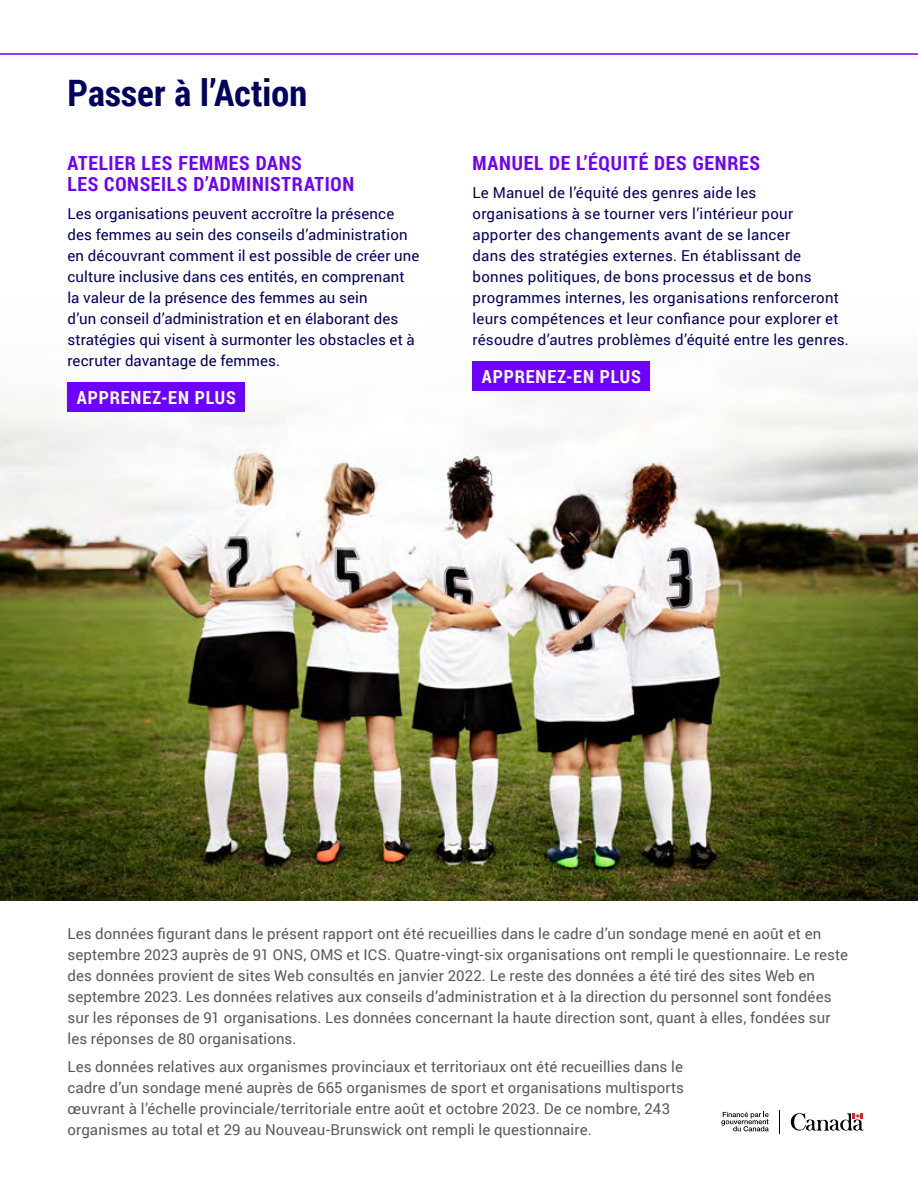
<style>
.page{position:relative;width:918px;height:1188px;background:#fff}
.page>*{position:absolute;margin:0;border:0;box-sizing:border-box;transform-origin:0 0}
.t1{font:700 36.45px "Roboto Condensed";color:#01015e}
.t2{font:700 19.5px/21px "Roboto Condensed";letter-spacing:.04em;color:#6d00ff}
.t3{font:700 18px "Roboto Condensed";letter-spacing:.05em;color:#fff}
.t4{font:15px/21px "Roboto";letter-spacing:.005em;color:#58595b}
.t5{font:15px/21px "Roboto";letter-spacing:.01em;color:#01015e}
</style>
<div class="page">
<img style="left:0;top:358px;width:918px;height:543px">
<hr style="left:0;top:53px;width:918px;height:2px;background:#6d00ff">
<div style="left:68px;top:383px;width:177px;height:29px;background:#6d00ff"></div>
<div style="left:473px;top:362px;width:177px;height:29px;background:#6d00ff"></div>
<svg style="left:779px;top:1110px;width:1px;height:24px"></svg>
<svg style="left:721px;top:1112px;width:48px;height:19px"></svg>
<svg style="left:791px;top:1113px;width:73px;height:18px"></svg>
<h1 class="t1" style="left:68px;top:78px;width:241px">PASSER À L’ACTION</h1>
<h2 class="t2" style="left:68px;top:155px;width:288px">ATELIER LES FEMMES DANS<br>LES CONSEILS D’ADMINISTRATION</h2>
<p class="t5" style="left:68px;top:203px;width:354px">Les organisations peuvent accroître la présence des femmes au sein des conseils d’administration en découvrant comment il est possible de créer une culture inclusive dans ces entités, en comprenant la valeur de la présence des femmes au sein<br>d’un conseil d’administration et en élaborant des stratégies qui visent à surmonter les obstacles et à recruter davantage de femmes.</p>
<p class="t3" style="left:77px;top:390px;width:161px">APPRENEZ-EN PLUS</p>
<h2 class="t2" style="left:472px;top:155px;width:289px">MANUEL DE L’ÉQUITÉ DES GENRES</h2>
<p class="t5" style="left:472px;top:182px;width:378px">Le Manuel de l’équité des genres aide les organisations à se tourner vers l’intérieur pour apporter des changements avant de se lancer<br>dans des stratégies externes. En établissant de bonnes politiques, de bons processus et de bons programmes internes, les organisations renforceront leurs compétences et leur confiance pour explorer et résoudre d’autres problèmes d’équité entre les genres.</p>
<p class="t3" style="left:482px;top:369px;width:161px">APPRENEZ-EN PLUS</p>
<p class="t4" style="left:68px;top:923px;width:782px">Les données figurant dans le présent rapport ont été recueillies dans le cadre d’un sondage mené en août et en septembre 2023 auprès de 91 ONS, OMS et ICS. Quatre-vingt-six organisations ont rempli le questionnaire. Le reste des données provient de sites Web consultés en janvier 2022. Le reste des données a été tiré des sites Web en septembre 2023. Les données relatives aux conseils d’administration et à la direction du personnel sont fondées sur les réponses de 91 organisations. Les données concernant la haute direction sont, quant à elles, fondées sur les réponses de 80 organisations.</p>
<p class="t4" style="left:68px;top:1055px;width:618px">Les données relatives aux organismes provinciaux et territoriaux ont été recueillies dans le cadre d’un sondage mené auprès de 665 organismes de sport et organisations multisports œuvrant à l’échelle provinciale/territoriale entre août et octobre 2023. De ce nombre, 243 organismes au total et 29 au Nouveau-Brunswick ont rempli le questionnaire.</p>
</div>
